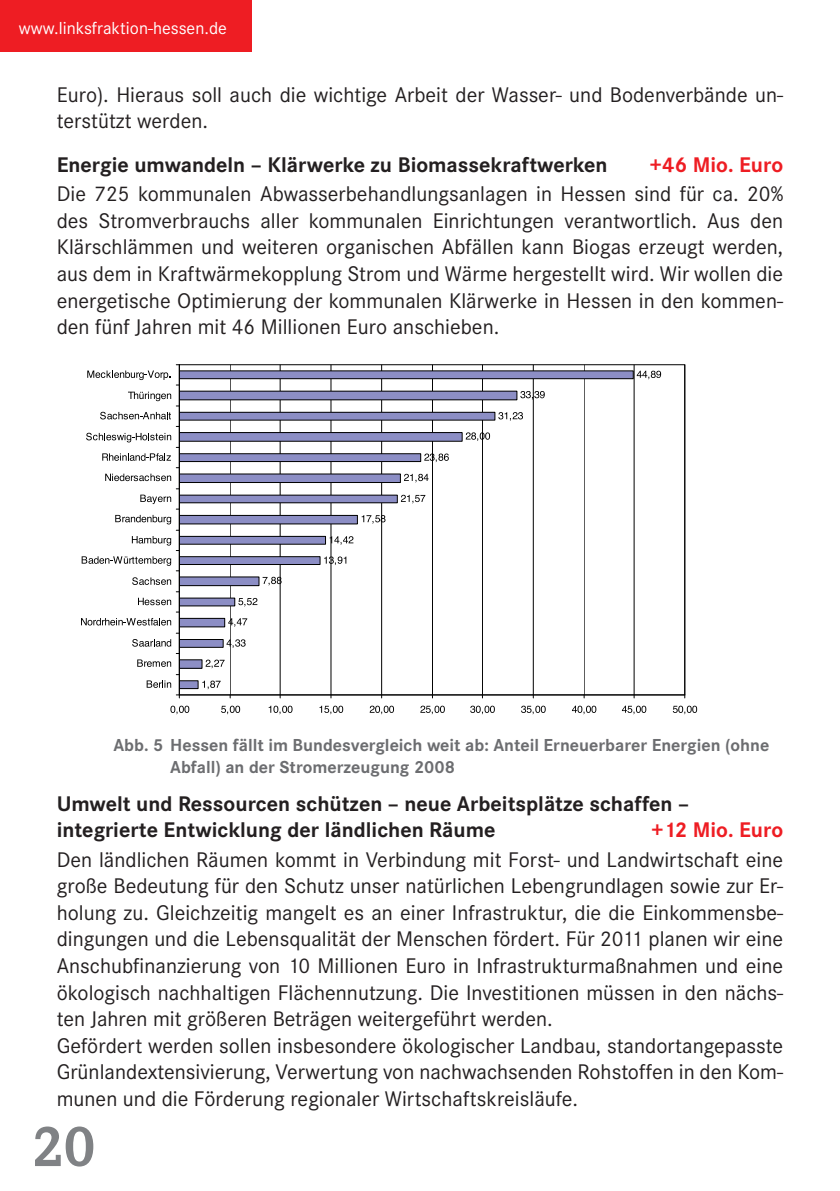
<style>
.page{position:relative;width:840px;height:1191px;background:#fff}
.page>*{position:absolute;margin:0;border:0;box-sizing:border-box;transform-origin:0 0}
.t1{font:700 60px "Corporate E";color:#808285}
.t2{font:22px/26.6px "Corporate S";color:#231f20}
.t3{font:700 22px/26.6px "Corporate S";color:#231f20}
.t4{font:700 22px "Corporate S";color:#ee1d23}
.t5{font:700 18px/21.8px "Corporate S";color:#6c6d70}
.t6{font:18px "Corporate S";color:#fff}
</style>
<div class="page">
<div style="left:0;top:0;width:251px;height:51px;background:#ee1d23"></div>
<hr style="left:230px;top:365px;width:1px;height:330px;background:#000">
<hr style="left:279px;top:365px;width:1px;height:330px;background:#000">
<hr style="left:331px;top:365px;width:1px;height:330px;background:#000">
<hr style="left:381px;top:365px;width:1px;height:330px;background:#000">
<hr style="left:432px;top:365px;width:1px;height:330px;background:#000">
<hr style="left:482px;top:365px;width:1px;height:330px;background:#000">
<hr style="left:532px;top:365px;width:1px;height:330px;background:#000">
<hr style="left:583px;top:365px;width:1px;height:330px;background:#000">
<hr style="left:633px;top:365px;width:1px;height:330px;background:#000">
<hr style="left:684px;top:365px;width:1px;height:330px;background:#000">
<div style="left:179px;top:371px;width:454px;height:8px;background:#8c8ec5"></div>
<div style="left:179px;top:370px;width:454px;height:9px;border:1px solid #000"></div>
<div style="left:179px;top:391px;width:337px;height:9px;background:#8c8ec5"></div>
<div style="left:179px;top:412px;width:315px;height:8px;background:#8c8ec5"></div>
<div style="left:179px;top:412px;width:316px;height:8px;border:1px solid #000"></div>
<div style="left:179px;top:432px;width:283px;height:9px;background:#8c8ec5"></div>
<div style="left:179px;top:432px;width:283px;height:9px;border:1px solid #000"></div>
<div style="left:179px;top:454px;width:241px;height:7px;background:#8c8ec5"></div>
<div style="left:179px;top:453px;width:242px;height:9px;border:1px solid #000"></div>
<div style="left:179px;top:474px;width:221px;height:8px;background:#8c8ec5"></div>
<div style="left:179px;top:473px;width:221px;height:10px;border:1px solid #000"></div>
<div style="left:179px;top:495px;width:218px;height:8px;background:#8c8ec5"></div>
<div style="left:179px;top:495px;width:218px;height:8px;border:1px solid #000"></div>
<div style="left:179px;top:515px;width:178px;height:9px;background:#8c8ec5"></div>
<div style="left:179px;top:515px;width:178px;height:9px;border:1px solid #000"></div>
<div style="left:179px;top:536px;width:146px;height:8px;background:#8c8ec5"></div>
<div style="left:179px;top:536px;width:147px;height:8px;border:1px solid #000"></div>
<div style="left:179px;top:556px;width:141px;height:8px;background:#8c8ec5"></div>
<div style="left:179px;top:556px;width:141px;height:9px;border:1px solid #000"></div>
<div style="left:179px;top:577px;width:80px;height:8px;background:#8c8ec5"></div>
<div style="left:179px;top:576px;width:80px;height:10px;border:1px solid #000"></div>
<div style="left:179px;top:598px;width:56px;height:8px;background:#8c8ec5"></div>
<div style="left:179px;top:618px;width:45px;height:9px;background:#8c8ec5"></div>
<div style="left:179px;top:618px;width:46px;height:9px;border:1px solid #000"></div>
<div style="left:179px;top:639px;width:44px;height:8px;background:#8c8ec5"></div>
<div style="left:179px;top:639px;width:44px;height:9px;border:1px solid #000"></div>
<div style="left:179px;top:660px;width:23px;height:8px;background:#8c8ec5"></div>
<div style="left:179px;top:681px;width:19px;height:7px;background:#8c8ec5"></div>
<div style="left:179px;top:680px;width:19px;height:9px;border:1px solid #000"></div>
<hr style="left:179px;top:694px;width:505px;height:1px;background:#000">
<hr style="left:179px;top:365px;width:1px;height:330px;background:#000">
<svg style="left:636px;top:371px;width:24px;height:8px"></svg>
<svg style="left:520px;top:391px;width:24px;height:8px"></svg>
<svg style="left:498px;top:412px;width:24px;height:9px"></svg>
<svg style="left:465px;top:432px;width:25px;height:9px"></svg>
<svg style="left:424px;top:453px;width:24px;height:9px"></svg>
<svg style="left:404px;top:474px;width:24px;height:8px"></svg>
<svg style="left:401px;top:495px;width:24px;height:8px"></svg>
<svg style="left:361px;top:515px;width:24px;height:9px"></svg>
<svg style="left:329px;top:536px;width:24px;height:9px"></svg>
<svg style="left:324px;top:556px;width:22px;height:9px"></svg>
<svg style="left:262px;top:577px;width:19px;height:8px"></svg>
<svg style="left:238px;top:598px;width:19px;height:8px"></svg>
<svg style="left:228px;top:618px;width:19px;height:9px"></svg>
<svg style="left:226px;top:639px;width:19px;height:9px"></svg>
<svg style="left:205px;top:659px;width:19px;height:9px"></svg>
<svg style="left:202px;top:680px;width:18px;height:9px"></svg>
<svg style="left:170px;top:705px;width:19px;height:9px"></svg>
<svg style="left:221px;top:705px;width:19px;height:9px"></svg>
<svg style="left:268px;top:705px;width:24px;height:9px"></svg>
<svg style="left:319px;top:705px;width:24px;height:9px"></svg>
<svg style="left:369px;top:705px;width:25px;height:9px"></svg>
<svg style="left:420px;top:705px;width:24px;height:9px"></svg>
<svg style="left:470px;top:705px;width:24px;height:9px"></svg>
<svg style="left:521px;top:705px;width:24px;height:9px"></svg>
<svg style="left:572px;top:705px;width:24px;height:9px"></svg>
<svg style="left:621px;top:705px;width:25px;height:9px"></svg>
<svg style="left:672px;top:705px;width:24px;height:9px"></svg>
<svg style="left:87px;top:370px;width:83px;height:10px"></svg>
<svg style="left:128px;top:392px;width:51px;height:14px"></svg>
<svg style="left:100px;top:412px;width:71px;height:7px"></svg>
<svg style="left:86px;top:433px;width:93px;height:28px"></svg>
<svg style="left:105px;top:467px;width:74px;height:14px"></svg>
<svg style="left:115px;top:488px;width:64px;height:36px"></svg>
<svg style="left:82px;top:530px;width:97px;height:41px"></svg>
<svg style="left:132px;top:577px;width:39px;height:8px"></svg>
<svg style="left:138px;top:598px;width:33px;height:7px"></svg>
<svg style="left:81px;top:618px;width:90px;height:7px"></svg>
<svg style="left:132px;top:633px;width:47px;height:13px"></svg>
<svg style="left:137px;top:653px;width:42px;height:14px"></svg>
<svg style="left:146px;top:674px;width:33px;height:14px"></svg>
<p class="t6" style="left:19px;top:18px;width:209px">www.linksfraktion-hessen.de</p>
<p class="t2" style="left:57px;top:81px;width:727px">Euro). Hieraus soll auch die wichtige Arbeit der Wasser- und Bodenverbände un&shy;terstützt werden.</p>
<p class="t3" style="left:57px;top:152px;width:552px">Energie umwandeln – Klärwerke zu Biomassekraftwerken</p>
<p class="t4" style="left:649px;top:152px;width:135px">+46 Mio. Euro</p>
<p class="t2" style="left:57px;top:181px;width:727px;text-align:justify">Die 725 kommunalen Abwasserbehandlungsanlagen in Hessen sind für ca. 20% des Stromverbrauchs aller kommunalen Einrichtungen verantwortlich. Aus den Klärschlämmen und weiteren organischen Abfällen kann Biogas erzeugt werden, aus dem in Kraftwärmekopplung Strom und Wärme hergestellt wird. Wir wollen die energetische Optimierung der kommunalen Klärwerke in Hessen in den kommen&shy;den fünf Jahren mit 46 Millionen Euro anschieben.</p>
<p class="t5" style="left:170px;top:734px;width:600px;text-indent:-57px">Abb. 5 Hessen fällt im Bundesvergleich weit ab: Anteil Erneuerbarer Energien (ohne<br>Abfall) an der Stromerzeugung 2008</p>
<p class="t3" style="left:57px;top:790px;width:633px">Umwelt und Ressourcen schützen – neue Arbeitsplätze schaffen – integrierte Entwicklung der ländlichen Räume</p>
<p class="t4" style="left:650px;top:817px;width:133px">+12 Mio. Euro</p>
<p class="t2" style="left:57px;top:846px;width:727px">Den ländlichen Räumen kommt in Verbindung mit Forst- und Landwirtschaft eine große Bedeutung für den Schutz unser natürlichen Lebengrundlagen sowie zur Er&shy;holung zu. Gleichzeitig mangelt es an einer Infrastruktur, die die Einkommensbe&shy;dingungen und die Lebensqualität der Menschen fördert. Für 2011 planen wir eine Anschubfinanzierung von 10 Millionen Euro in Infrastrukturmaßnahmen und eine ökologisch nachhaltigen Flächennutzung. Die Investitionen müssen in den nächs&shy;ten Jahren mit größeren Beträgen weitergeführt werden.<br>Gefördert werden sollen insbesondere ökologischer Landbau, standortangepasste Grünlandextensivierung, Verwertung von nachwachsenden Rohstoffen in den Kom&shy;munen und die Förderung regionaler Wirtschaftskreisläufe.</p>
<h1 class="t1" style="left:33px;top:1112px;width:64px">20</h1>
</div>
